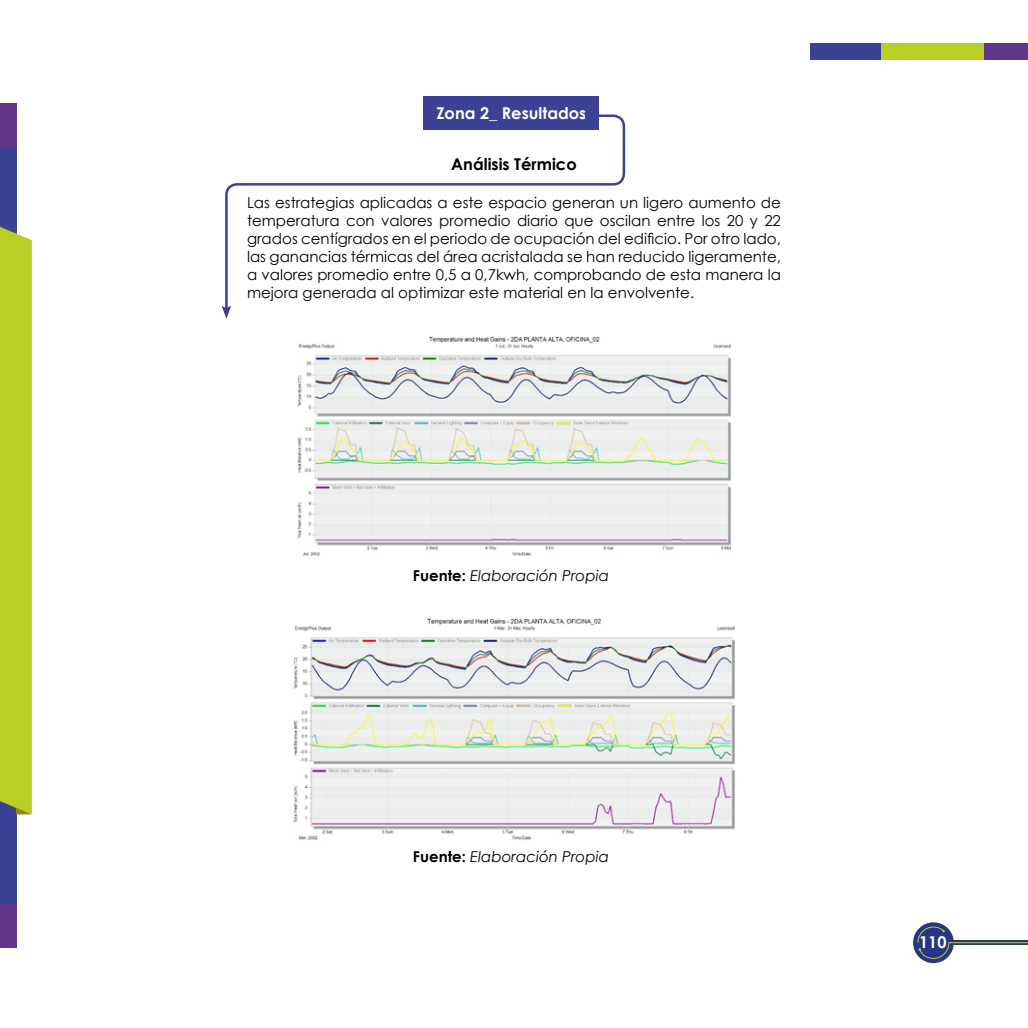
<style>
.page{position:relative;width:1028px;height:1028px;background:#fff}
.page>*{position:absolute;margin:0;border:0;box-sizing:border-box;transform-origin:0 0}
.t1{font:700 16.25px "Century Gothic";color:#fff}
.t2{font:700 16.25px "Century Gothic";color:#000}
.t3{font:15px/18px "Century Gothic";color:#000;text-align:justify}
.t4{font:italic 15px "Century Gothic";color:#000}
.s1{font-weight:700;font-style:normal}
</style>
<div class="page">
<div style="left:0;top:147px;width:16px;height:757px;background:#3b4194"></div>
<div style="left:810px;top:44px;width:71px;height:16px;background:#3b4194"></div>
<div style="left:0;top:227px;width:32px;height:587px;background:#bacf26"></div>
<div style="left:881px;top:44px;width:103px;height:16px;background:#bacf26"></div>
<div style="left:984px;top:44px;width:44px;height:16px;background:#61368b"></div>
<div style="left:0;top:904px;width:16px;height:43px;background:#61368b"></div>
<div style="left:0;top:103px;width:16px;height:44px;background:#61368b"></div>
<div style="left:913px;top:922px;width:40px;height:41px;background:#283583;border-radius:50%"></div>
<svg style="left:917px;top:926px;width:111px;height:33px"></svg>
<div style="left:423px;top:96px;width:176px;height:34px;background:#3b4194"></div>
<img style="left:297px;top:337px;width:434px;height:219px">
<img style="left:294px;top:618px;width:440px;height:222px">
<svg style="left:225px;top:114px;width:401px;height:192px"></svg>
<div style="left:585px;top:111px;width:10px;height:10px;background:#3b4194;border-radius:50%"></div>
<svg style="left:221px;top:305px;width:10px;height:14px"></svg>
<p class="t1" style="left:436px;top:100px;width:151px">Zona 2_ Resultados</p>
<p class="t2" style="left:451px;top:152px;width:127px">Análisis Térmico</p>
<p class="t3" style="left:247px;top:193px;width:535px">Las estrategias aplicadas a este espacio generan un ligero aumento de temperatura con valores promedio diario que oscilan entre los 20 y 22 grados centígrados en el periodo de ocupación del edificio. Por otro lado, las ganancias térmicas del área acristalada se han reducido ligeramente, a valores promedio entre 0,5 a 0,7kwh, comprobando de esta manera la mejora generada al optimizar este material en la envolvente.</p>
<p class="t4" style="left:413px;top:565px;width:197px"><span class="s1">Fuente:</span> Elaboración Propia</p>
<p class="t4" style="left:413px;top:846px;width:197px"><span class="s1">Fuente:</span> Elaboración Propia</p>
<p class="t1" style="left:919px;top:929px;width:29px">110</p>
</div>
